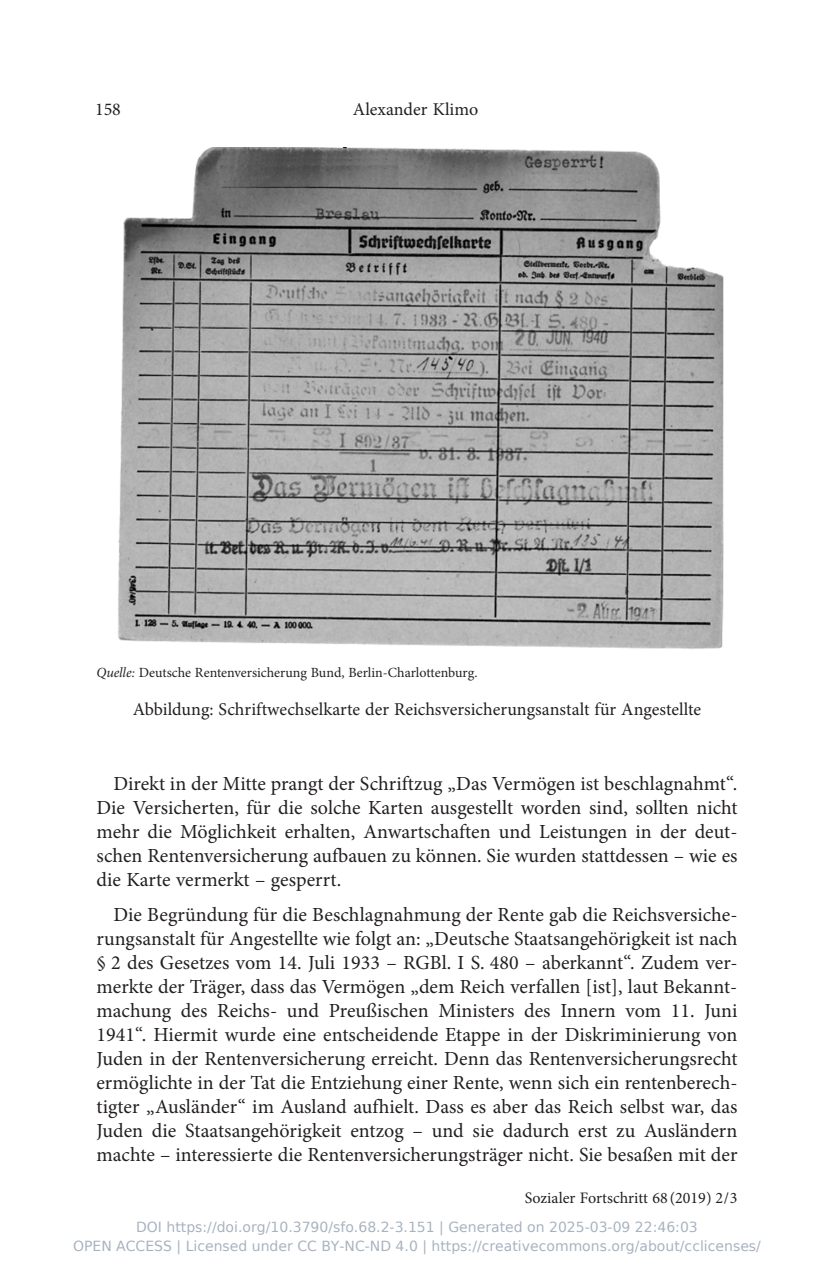
<style>
.page{position:relative;width:834px;height:1265px;background:#fff}
.page>*{position:absolute;margin:0;border:0;box-sizing:border-box;transform-origin:0 0}
.t1{font:20px/24px "Minion Pro";color:#231f20;text-align:justify}
.t2{font:18px "Minion Pro";color:#231f20}
.t3{font:16px "Minion Pro";color:#231f20}
.t4{font:14px "DejaVu Sans";color:rgb(36 64 97/.4)}
.t5{font:14px "Minion Pro";letter-spacing:-.005em;color:#231f20}
.s1{font-style:italic}
</style>
<div class="page">
<img style="left:118px;top:147px;width:605px;height:502px">
<p class="t2" style="left:95px;top:97px;width:27px">158</p>
<p class="t2" style="left:353px;top:97px;width:127px">Alexander Klimo</p>
<p class="t5" style="left:96px;top:662px;width:381px"><span class="s1">Quelle:</span> Deutsche Rentenversicherung Bund, Berlin-Charlottenburg.</p>
<p class="t2" style="left:133px;top:697px;width:570px">Abbildung: Schriftwechselkarte der Reichsversicherungsanstalt für Angestellte</p>
<p class="t1" style="left:96px;top:771px;width:642px;text-indent:17px">Direkt in der Mitte prangt der Schriftzug „Das Vermögen ist beschlagnahmt“.<br>Die Versicherten, für die solche Karten ausgestellt worden sind, sollten nicht mehr die Möglichkeit erhalten, Anwartschaften und Leistungen in der deut&shy;schen Rentenversicherung aufbauen zu können. Sie wurden stattdessen – wie es die Karte vermerkt – gesperrt.</p>
<p class="t1" style="left:96px;top:902px;width:642px;text-indent:17px">Die Begründung für die Beschlagnahmung der Rente gab die Reichsversiche&shy;rungsanstalt für Angestellte wie folgt an: „Deutsche Staatsangehörigkeit ist nach § 2 des Gesetzes vom 14. Juli 1933 – RGBl. I S. 480 – aberkannt“. Zudem ver&shy;merkte der Träger, dass das Vermögen „dem Reich verfallen [ist], laut Bekannt&shy;machung des Reichs- und Preußischen Ministers des Innern vom 11. Juni 1941“. Hiermit wurde eine entscheidende Etappe in der Diskriminierung von Juden in der Rentenversicherung erreicht. Denn das Rentenversicherungsrecht ermöglichte in der Tat die Entziehung einer Rente, wenn sich ein rentenberech&shy;tigter „Ausländer“ im Ausland aufhielt. Dass es aber das Reich selbst war, das Juden die Staatsangehörigkeit entzog – und sie dadurch erst zu Ausländern machte – interessierte die Rentenversicherungsträger nicht. Sie besaßen mit der</p>
<p class="t3" style="left:524px;top:1186px;width:214px">Sozialer Fortschritt 68 (2019) 2/3</p>
<p class="t4" style="left:136px;top:1219px;width:563px">DOI https://doi.org/10.3790/sfo.68.2-3.151 | Generated on 2025-03-09 22:46:03</p>
<p class="t4" style="left:73px;top:1237px;width:689px">OPEN ACCESS | Licensed under CC BY-NC-ND 4.0 | https://creativecommons.org/about/cclicenses/</p>
</div>
